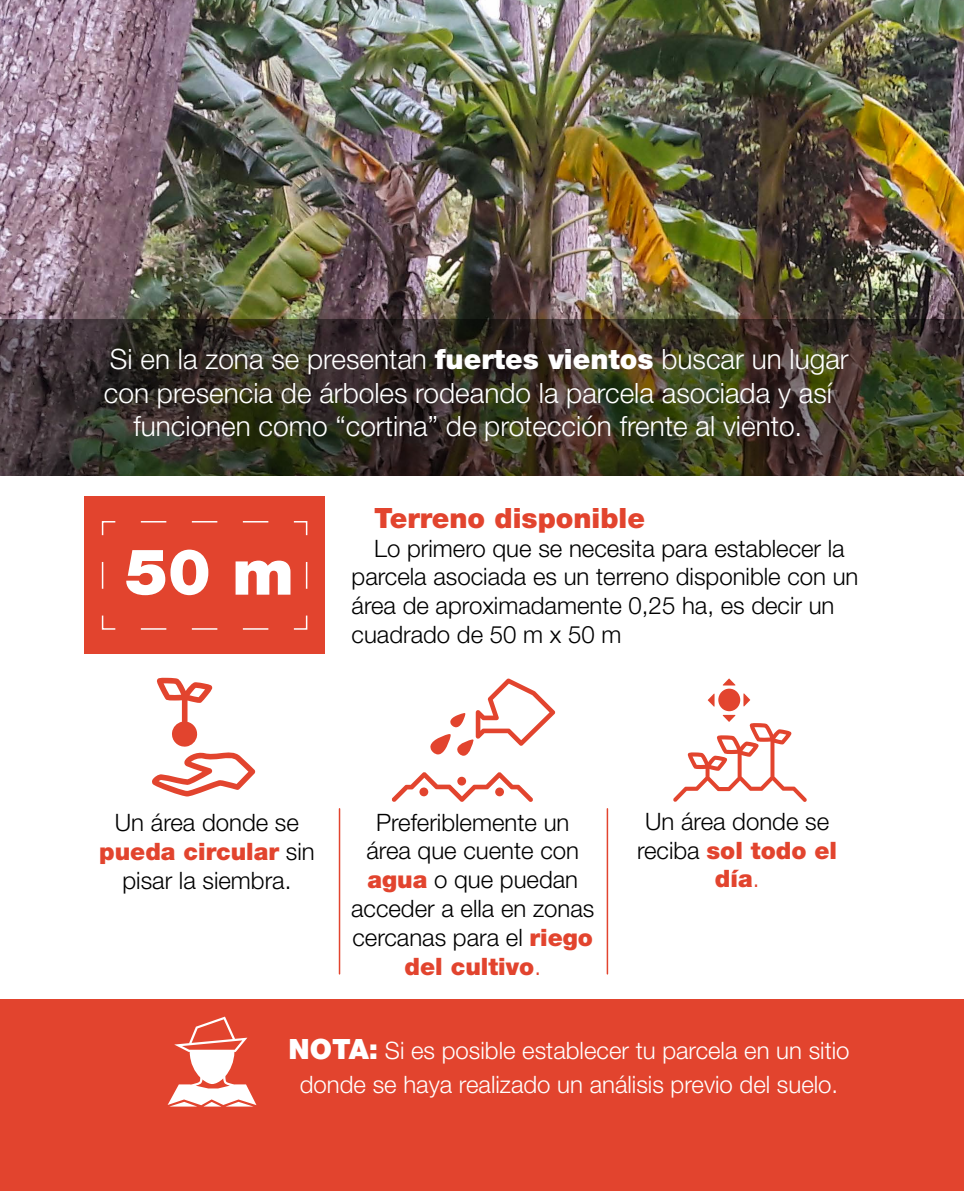
<style>
.page{position:relative;width:964px;height:1191px;background:#fff}
.page>*{position:absolute;margin:0;border:0;box-sizing:border-box;transform-origin:0 0}
.t1{font:900 64px "Helvetica Neue LT Std";color:#fff}
.t2{font:300 28px/33.6px "Helvetica Neue LT Std";color:#fff;text-align:center}
.t3{font:900 28px "Helvetica Neue LT Std";color:#e2442e}
.t4{font:300 24px/28.8px "Helvetica Neue LT Std";color:#000;text-align:center}
.t5{font:300 24px/33.6px "Helvetica Neue LT Std";color:#fff;text-align:center}
.s1{font-weight:900}
.s2{font-weight:900;color:#e2442e}
.s3{color:#e2442e}
.s4{font-weight:900;font-size:28px}
</style>
<div class="page">
<div style="left:84px;top:496px;width:241px;height:158px;background:#e2442e"></div>
<img style="left:0;top:0;width:964px;height:319px">
<div style="left:0;top:999px;width:964px;height:192px;background:#e2442e"></div>
<img style="left:0;top:319px;width:964px;height:156px">
<div style="left:718px;top:688px;width:22px;height:23px;background:#e2442e;border-radius:50%"></div>
<svg style="left:722px;top:678px;width:13px;height:7px"></svg>
<svg style="left:743px;top:693px;width:7px;height:13px"></svg>
<svg style="left:708px;top:693px;width:6px;height:14px"></svg>
<svg style="left:673px;top:715px;width:134px;height:87px"></svg>
<svg style="left:392px;top:772px;width:141px;height:30px"></svg>
<svg style="left:430px;top:678px;width:125px;height:77px"></svg>
<div style="left:419px;top:787px;width:9px;height:9px;background:#e2442e;border-radius:50%"></div>
<div style="left:495px;top:787px;width:9px;height:9px;background:#e2442e;border-radius:50%"></div>
<div style="left:457px;top:776px;width:9px;height:9px;background:#e2442e;border-radius:50%"></div>
<svg style="left:152px;top:677px;width:103px;height:119px"></svg>
<hr style="left:339px;top:809px;width:1px;height:165px;background:#e2442e">
<hr style="left:607px;top:809px;width:1px;height:165px;background:#e2442e">
<svg style="left:101px;top:521px;width:207px;height:109px"></svg>
<svg style="left:168px;top:1016px;width:88px;height:90px"></svg>
<p class="t2" style="left:104px;top:341px;width:746px">Si en la zona se presentan <span class="s1">fuertes vientos</span> buscar un lugar con presencia de árboles rodeando la parcela asociada y así funcionen como “cortina” de protección frente al viento.</p>
<h1 class="t1" style="left:125px;top:533px;width:170px">50 m</h1>
<p class="t3" style="left:374px;top:501px;width:272px">Terreno disponible</p>
<p class="t4" style="left:351px;top:533px;width:508px;text-align:left;text-indent:23px">Lo primero que se necesita para establecer la parcela asociada es un terreno disponible con un área de aproximadamente 0,25 ha, es decir un cuadrado de 50 m x 50 m</p>
<p class="t4" style="left:99px;top:807px;width:217px">Un área donde se <span class="s2">pueda circular</span> sin pisar la siembra.</p>
<p class="t4" style="left:351px;top:807px;width:245px">Preferiblemente un área que cuente con <span class="s2">agua</span> o que puedan acceder a ella en zonas cercanas para el <span class="s2">riego del cultivo</span><span class="s3">.</span></p>
<p class="t4" style="left:637px;top:806px;width:202px">Un área donde se reciba <span class="s2">sol todo el día</span><span class="s3">.</span></p>
<p class="t5" style="left:288px;top:1033px;width:562px"><span class="s4">NOTA:</span> Si es posible establecer tu parcela en un sitio donde se haya realizado un análisis previo del suelo.</p>
</div>
